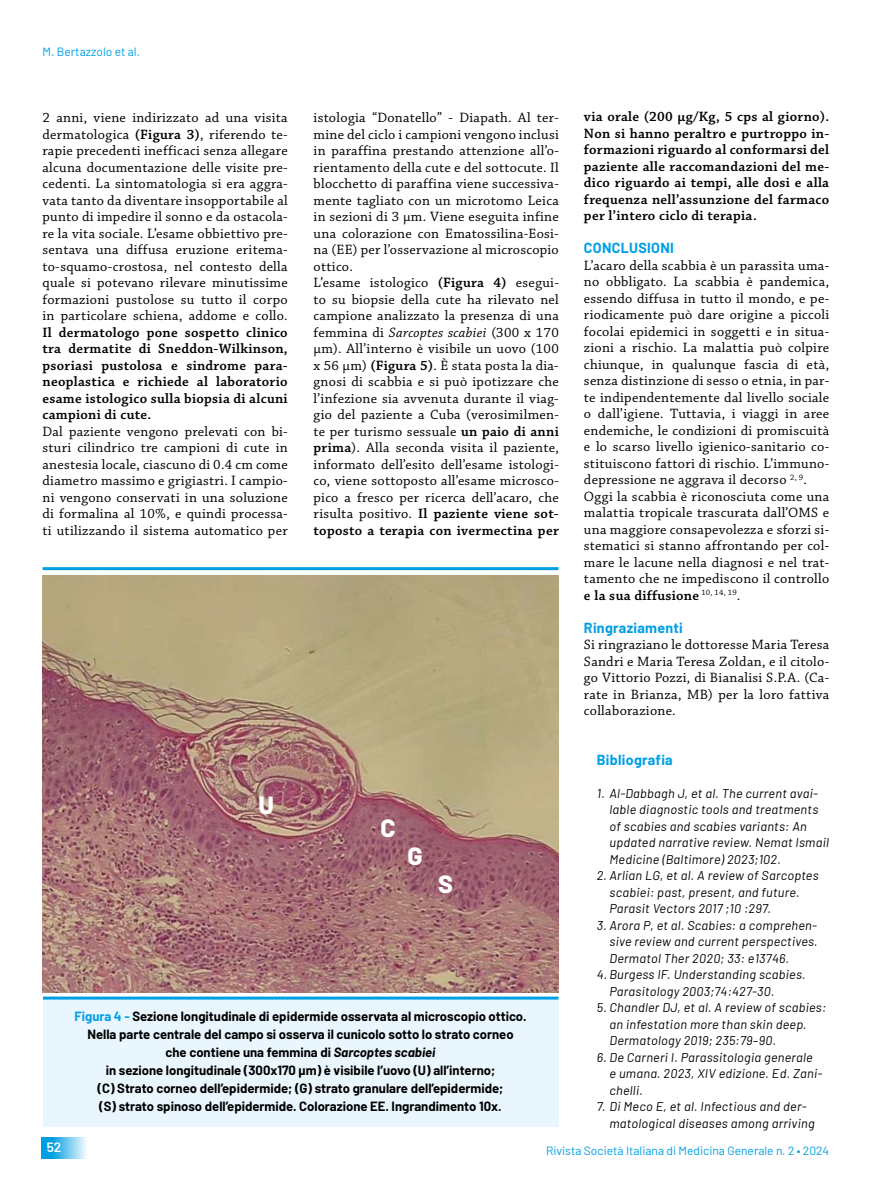
<style>
.page{position:relative;width:893px;height:1191px;background:#fff}
.page>*{position:absolute;margin:0;border:0;box-sizing:border-box;transform-origin:0 0}
.t1{font:800 24.9px "Barlow";color:#fff}
.t2{font:14.25px/16.5px "Chaparral Pro";letter-spacing:.02em;color:#000;text-align:justify}
.t3{font:600 14.25px/16.5px "Chaparral Pro";letter-spacing:.02em;color:#000;text-align:justify}
.t4{font:700 14.25px "Barlow";letter-spacing:.02em;color:#009fe3}
.t5{font:600 13.5px "Barlow";color:#fff}
.t6{font:700 13.05px/18px "Barlow";color:#000;text-align:center}
.t7{font:italic 12.75px/16.5px "Barlow";letter-spacing:.02em;color:#000}
.t8{font:12px "Barlow";color:#009fe3}
.s1{font-weight:600}
.s2{font-style:italic}
.s3{color:#009fe3}
</style>
<div class="page">
<svg style="left:42px;top:1137px;width:44px;height:21px"></svg>
<img style="left:43px;top:575px;width:515px;height:417px">
<hr style="left:43px;top:567px;width:515px;height:3px;background:#009fe3">
<div style="left:43px;top:999px;width:515px;height:128px;background:#eaf6fe"></div>
<hr style="left:43px;top:996px;width:515px;height:3px;background:#009fe3">
<p class="t8" style="left:43px;top:44px;width:99px">M. Bertazzolo et al.</p>
<p class="t2" style="left:314px;top:110px;width:247px;text-align:left">istologia “Donatello” - Diapath. Al ter&shy;mine del ciclo i campioni vengono inclusi in paraffina prestando attenzione all’o&shy;rientamento della cute e del sottocute. Il blocchetto di paraffina viene successiva&shy;mente tagliato con un microtomo Leica in sezioni di 3 µm. Viene eseguita infine una colorazione con Ematossilina-Eosi&shy;na (EE) per l’osservazione al microscopio ottico.<br>L’esame istologico <span class="s1">(Figura 4)</span> esegui&shy;to su biopsie della cute ha rilevato nel campione analizzato la presenza di una femmina di <span class="s2">Sarcoptes scabiei</span> (300 x 170 µm). All’interno è visibile un uovo (100 x 56 µm) <span class="s1">(Figura 5)</span>. È stata posta la dia&shy;gnosi di scabbia e si può ipotizzare che l’infezione sia avvenuta durante il viag&shy;gio del paziente a Cuba (verosimilmen&shy;te per turismo sessuale <span class="s1">un paio di anni prima</span>). Alla seconda visita il paziente, informato dell’esito dell’esame istologi&shy;co, viene sottoposto all’esame microsco&shy;pico a fresco per ricerca dell’acaro, che risulta positivo. <span class="s1">Il paziente viene sot&shy;toposto a terapia con ivermectina per</span></p>
<p class="t3" style="left:584px;top:109px;width:247px">via orale (200 µg/Kg, 5 cps al giorno).<br>Non si hanno peraltro e purtroppo in&shy;formazioni riguardo al conformarsi del paziente alle raccomandazioni del me&shy;dico riguardo ai tempi, alle dosi e alla frequenza nell’assunzione del farmaco per l’intero ciclo di terapia.</p>
<p class="t2" style="left:43px;top:110px;width:247px">2 anni, viene indirizzato ad una visita dermatologica <span class="s1">(Figura 3)</span>, riferendo te&shy;rapie precedenti inefficaci senza allegare alcuna documentazione delle visite pre&shy;cedenti. La sintomatologia si era aggra&shy;vata tanto da diventare insopportabile al punto di impedire il sonno e da ostacola&shy;re la vita sociale. L’esame obbiettivo pre&shy;sentava una diffusa eruzione eritema&shy;to-squamo-crostosa, nel contesto della quale si potevano rilevare minutissime formazioni pustolose su tutto il corpo in particolare schiena, addome e collo.</p>
<p class="t3" style="left:43px;top:324px;width:247px">Il dermatologo pone sospetto clinico tra dermatite di Sneddon-Wilkinson, psoriasi pustolosa e sindrome para&shy;neoplastica e richiede al laboratorio esame istologico sulla biopsia di alcuni campioni di cute.</p>
<p class="t2" style="left:43px;top:423px;width:247px">Dal paziente vengono prelevati con bi&shy;sturi cilindrico tre campioni di cute in anestesia locale, ciascuno di 0.4 cm come diametro massimo e grigiastri. I campio&shy;ni vengono conservati in una soluzione di formalina al 10%, e quindi processa&shy;ti utilizzando il sistema automatico per</p>
<p class="t4" style="left:584px;top:239px;width:91px">CONCLUSIONI</p>
<p class="t2" style="left:584px;top:257px;width:247px;text-align:left">L’acaro della scabbia è un parassita uma&shy;no obbligato. La scabbia è pandemica, essendo diffusa in tutto il mondo, e pe&shy;riodicamente può dare origine a piccoli focolai epidemici in soggetti e in situa&shy;zioni a rischio. La malattia può colpire chiunque, in qualunque fascia di età, senza distinzione di sesso o etnia, in par&shy;te indipendentemente dal livello sociale o dall’igiene. Tuttavia, i viaggi in aree endemiche, le condizioni di promiscuità e lo scarso livello igienico-sanitario co&shy;stituiscono fattori di rischio. L’immuno&shy;depressione ne aggrava il decorso <sup>2,</sup> <sup>9</sup>.<br>Oggi la scabbia è riconosciuta come una malattia tropicale trascurata dall’OMS e una maggiore consapevolezza e sforzi si&shy;stematici si stanno affrontando per col&shy;mare le lacune nella diagnosi e nel trat&shy;tamento che ne impediscono il controllo <span class="s1">e la sua diffusione</span> <sup>10,</sup> <sup>14,</sup> <sup>19</sup>.</p>
<p class="t4" style="left:584px;top:618px;width:100px">Ringraziamenti</p>
<p class="t2" style="left:584px;top:637px;width:247px">Si ringraziano le dottoresse Maria Teresa Sandri e Maria Teresa Zoldan, e il citolo&shy;go Vittorio Pozzi, di Bianalisi S.P.A. (Ca&shy;rate in Brianza, MB) per la loro fattiva collaborazione.</p>
<p class="t4" style="left:597px;top:750px;width:78px">Bibliografia</p>
<p class="t7" style="left:609px;top:784px;width:221px;text-indent:-13px">1. Al-Dabbagh J, et al. The current avai&shy;lable diagnostic tools and treatments of scabies and scabies variants: An updated narrative review. Nemat Ismail Medicine (Baltimore) 2023;102.</p>
<p class="t7" style="left:609px;top:867px;width:211px;text-indent:-13px">2. Arlian LG, et al. A review of Sarcoptes scabiei: past, present, and future.<br>Parasit Vectors 2017 ;10 :297.</p>
<p class="t7" style="left:609px;top:916px;width:210px;text-align:justify;text-indent:-13px">3. Arora P, et al. Scabies: a comprehen&shy;sive review and current perspectives.<br>Dermatol Ther 2020; 33: e13746.</p>
<p class="t7" style="left:609px;top:966px;width:198px;text-indent:-13px">4. Burgess IF. Understanding scabies.<br>Parasitology 2003;74:427-30.</p>
<p class="t7" style="left:609px;top:999px;width:218px;text-indent:-13px">5. Chandler DJ, et al. A review of scabies: an infestation more than skin deep.<br>Dermatology 2019; 235:79–90.</p>
<p class="t7" style="left:609px;top:1048px;width:214px;text-indent:-13px">6. De Carneri I. Parassitologia generale e umana. 2023, XIV edizione. Ed. Zani&shy;chelli.</p>
<p class="t7" style="left:609px;top:1098px;width:207px;text-indent:-13px">7. Di Meco E, et al. Infectious and der&shy;matological diseases among arriving</p>
<h1 class="t1" style="left:259px;top:789px;width:17px">U</h1>
<h1 class="t1" style="left:381px;top:811px;width:17px">C</h1>
<h1 class="t1" style="left:407px;top:840px;width:17px">G</h1>
<h1 class="t1" style="left:438px;top:868px;width:16px">S</h1>
<p class="t6" style="left:74px;top:1007px;width:454px"><span class="s3">Figura 4 -</span> Sezione longitudinale di epidermide osservata al microscopio ottico.<br>Nella parte centrale del campo si osserva il cunicolo sotto lo strato corneo<br>che contiene una femmina di <span class="s2">Sarcoptes scabiei<br></span>in sezione longitudinale (300x170 µm) è visibile l’uovo (U) all’interno;<br>(C) Strato corneo dell’epidermide; (G) strato granulare dell’epidermide;<br>(S) strato spinoso dell’epidermide. Colorazione EE. Ingrandimento 10x.</p>
<p class="t5" style="left:47px;top:1138px;width:16px">52</p>
<p class="t8" style="left:546px;top:1143px;width:285px">Rivista Società Italiana di Medicina Generale n. 2 • 2024</p>
</div>
